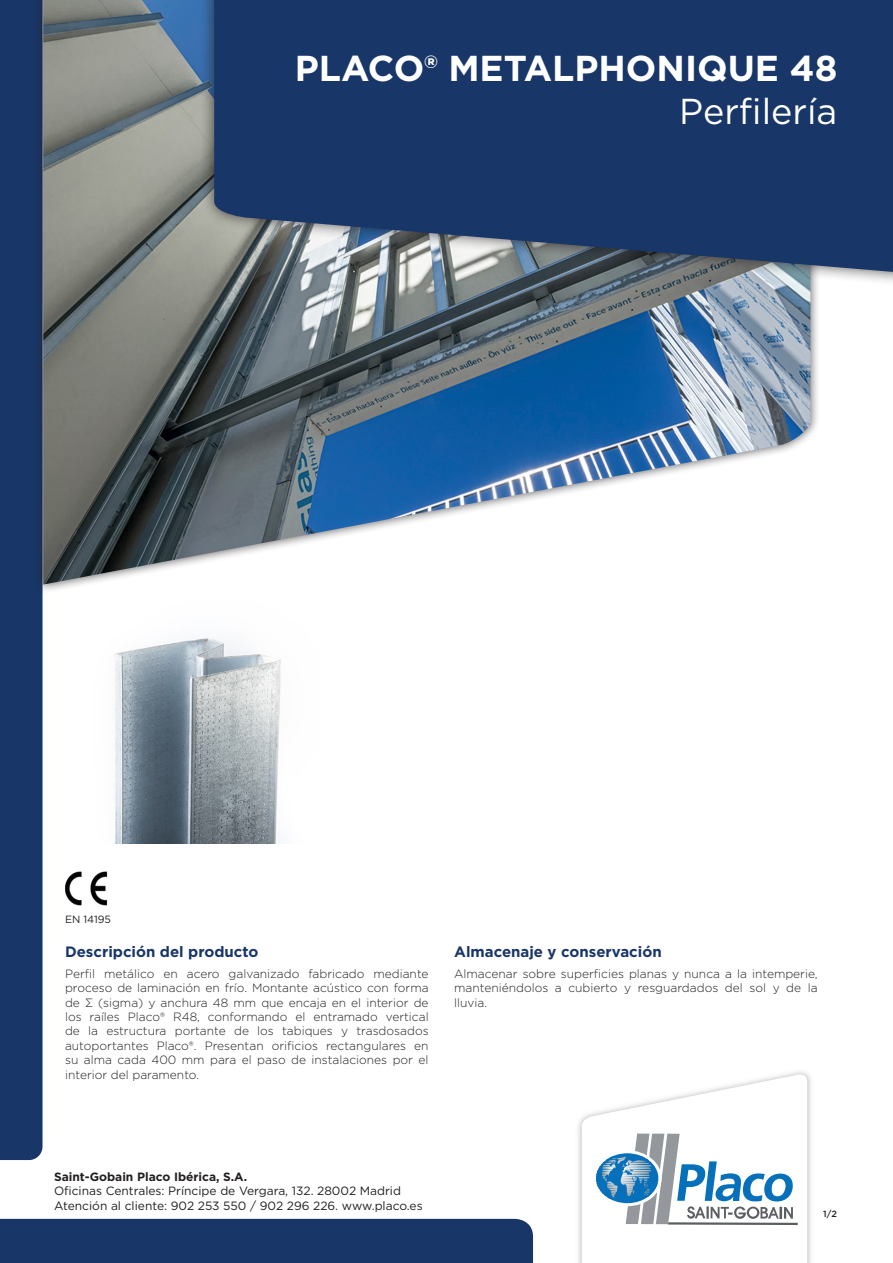
<style>
.page{position:relative;width:893px;height:1263px;background:#fff}
.page>*{position:absolute;margin:0;border:0;box-sizing:border-box;transform-origin:0 0}
.Product_Name_Big{font:700 36px "Gotham";color:#fff}
.Category_description{font:36px "Gotham";color:#fff}
.Attribute_Titles{font:700 15px "Gotham";color:#183668}
.All_Attribute_Values{font:300 12px/14.4px "Gotham";color:#231f20;text-align:justify}
.t1{font:12px/14.4px "Gotham";color:#231f20}
.t2{font:700 12px "Gotham";color:#231f20}
.GIB-Year_of_CE{font:10.5px "Gotham";color:#231f20}
.t3{font:500 9px "Gotham";color:#231f20}
</style>
<div class="page">
<div style="left:0;top:0;width:43px;height:1160px;background:#183668"></div>
<div style="left:0;top:1219px;width:533px;height:44px;background:#183668"></div>
<img style="left:578px;top:1072px;width:233px;height:191px">
<svg style="left:582px;top:1073px;width:225px;height:190px"></svg>
<div style="left:33px;top:0;width:788px;height:594px;background:#231f20;opacity:.75"></div>
<img style="left:43px;top:0;width:767px;height:585px">
<img style="left:65px;top:590px;width:254px;height:254px">
<div style="left:200px;top:0;width:693px;height:287px;background:#231f20;opacity:.75"></div>
<svg style="left:214px;top:0;width:679px;height:273px;fill:#183668"></svg>
<img style="left:65px;top:871px;width:43px;height:35px">
<p class="Product_Name_Big" style="left:295px;top:45px;width:544px">PLACO® METALPHONIQUE 48</p>
<p class="Category_description" style="left:679px;top:89px;width:160px">Perfilería</p>
<p class="GIB-Year_of_CE" style="left:65px;top:912px;width:47px">EN 14195</p>
<p class="Attribute_Titles" style="left:65px;top:942px;width:195px">Descripción del producto</p>
<p class="All_Attribute_Values" style="left:65px;top:966px;width:365px">Perfil metálico en acero galvanizado fabricado mediante proceso de laminación en frío. Montante acústico con forma de Σ (sigma) y anchura 48 mm que encaja en el interior de los raíles Placo® R48, conformando el entramado vertical de la estructura portante de los tabiques y trasdosados autoportantes Placo®. Presentan orificios rectangulares en su alma cada 400 mm para el paso de instalaciones por el interior del paramento.</p>
<p class="Attribute_Titles" style="left:454px;top:942px;width:209px">Almacenaje y conservación</p>
<p class="All_Attribute_Values" style="left:454px;top:966px;width:365px">Almacenar sobre superficies planas y nunca a la intemperie, manteniéndolos a cubierto y resguardados del sol y de la lluvia.</p>
<p class="t2" style="left:54px;top:1168px;width:195px">Saint-Gobain Placo Ibérica, S.A.</p>
<p class="t1" style="left:54px;top:1183px;width:370px">Oficinas Centrales: Príncipe de Vergara, 132. 28002 Madrid<br>Atención al cliente: 902 253 550 / 902 296 226. www.placo.es</p>
<p class="t3" style="left:823px;top:1208px;width:15px">1/2</p>
</div>
